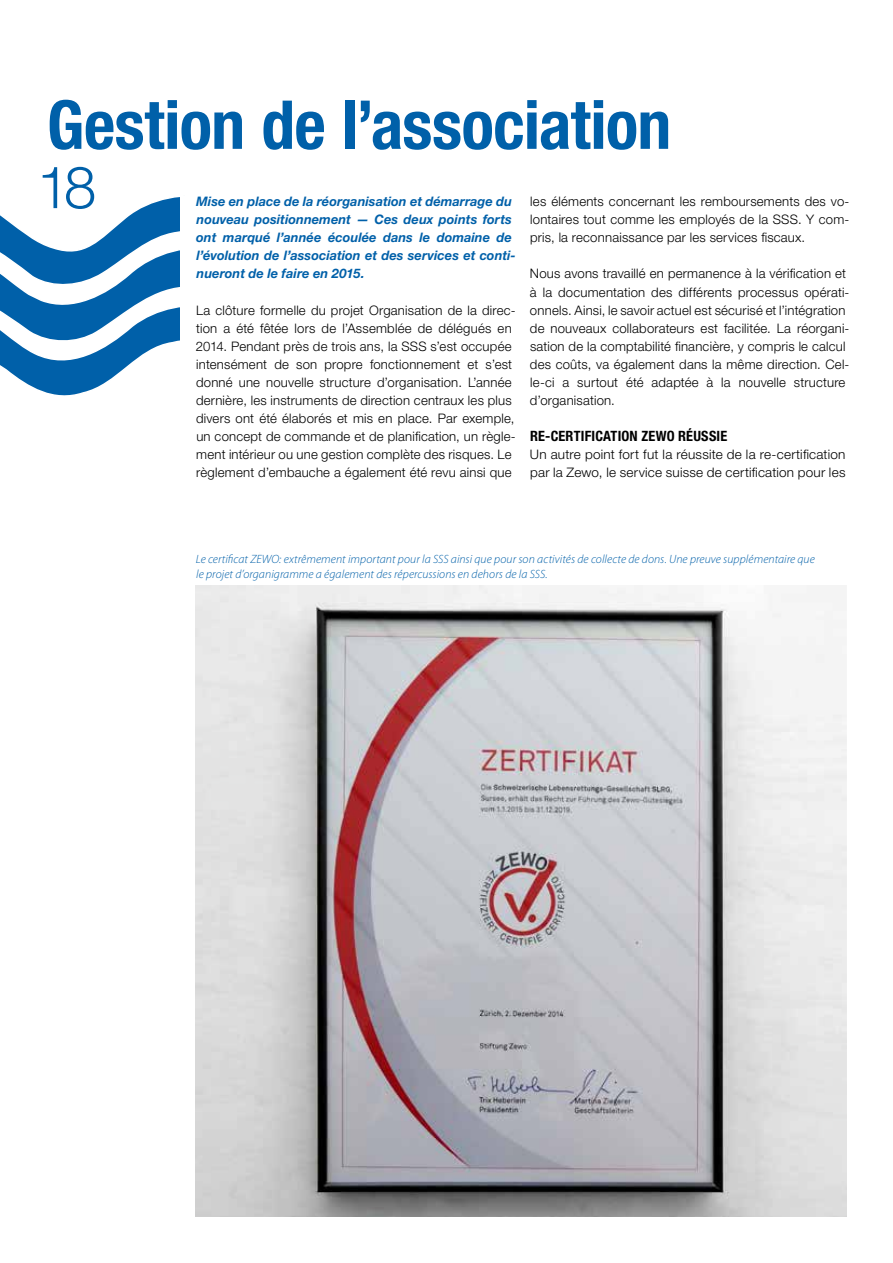
<style>
.page{position:relative;width:893px;height:1263px;background:#fff}
.page>*{position:absolute;margin:0;border:0;box-sizing:border-box;transform-origin:0 0}
.t1{font:700 condensed 67.5px "Helvetica Neue LT Std";color:#0060a9}
.t2{font:300 58.5px "Helvetica Neue LT Std";color:#0060a9}
.t3{font:700 condensed 14.25px "Helvetica Neue LT Std";letter-spacing:.015em;color:#000}
.t4{font:300 13.2px/18px "Helvetica Neue LT Std";letter-spacing:.015em;color:#000}
.t5{font:italic 700 13.2px/18px "Helvetica Neue LT Std";letter-spacing:.005em;color:#0060a9}
.t6{font:italic 300 12px/14.4px "Myriad Pro";letter-spacing:.01em;color:#0060a9}
</style>
<div class="page">
<svg style="left:0;top:197px;width:180px;height:199px"></svg>
<hr style="left:892px;top:196px;width:1px;height:461px;background:#e3e4e4">
<img style="left:196px;top:585px;width:650px;height:631px">
<h1 class="t1" style="left:47px;top:84px;width:626px">GESTION DE L’ASSOCIATION</h1>
<h2 class="t2" style="left:37px;top:152px;width:61px">18</h2>
<p class="t5" style="left:196px;top:192px;width:321px">Mise en place de la réorganisation et démarrage du nouveau positionnement — Ces deux points forts ont marqué l’année écoulée dans le domaine de l’évolution de l’association et des services et conti&shy;nueront de le faire en 2015.</p>
<p class="t4" style="left:196px;top:301px;width:321px">La clôture formelle du projet Organisation de la direc&shy;tion a été fêtée lors de l’Assemblée de délégués en 2014. Pendant près de trois ans, la SSS s’est occupée intensément de son propre fonctionnement et s’est donné une nouvelle structure d’organisation. L’année dernière, les instruments de direction centraux les plus divers ont été élaborés et mis en place. Par exemple, un concept de commande et de planification, un règle&shy;ment intérieur ou une gestion complète des risques. Le règlement d’embauche a également été revu ainsi que</p>
<p class="t4" style="left:530px;top:192px;width:321px;text-align:justify">les éléments concernant les remboursements des vo&shy;lontaires tout comme les employés de la SSS. Y com&shy;pris, la reconnaissance par les services fiscaux.</p>
<p class="t4" style="left:530px;top:264px;width:321px">Nous avons travaillé en permanence à la vérification et à la documentation des différents processus opérati&shy;onnels. Ainsi, le savoir actuel est sécurisé et l’intégration de nouveaux collaborateurs est facilitée. La réorgani&shy;sation de la comptabilité financière, y compris le calcul des coûts, va également dans la même direction. Cel&shy;le-ci a surtout été adaptée à la nouvelle structure d’organisation.</p>
<p class="t3" style="left:530px;top:427px;width:199px">RE-CERTIFICATION ZEWO RÉUSSIE</p>
<p class="t4" style="left:530px;top:445px;width:317px">Un autre point fort fut la réussite de la re-certification par la Zewo, le service suisse de certification pour les</p>
<p class="t6" style="left:196px;top:553px;width:621px">Le certificat ZEWO: extrêmement important pour la SSS ainsi que pour son activités de collecte de dons. Une preuve supplémentaire que le projet d’organigramme a également des répercussions en dehors de la SSS.</p>
</div>
